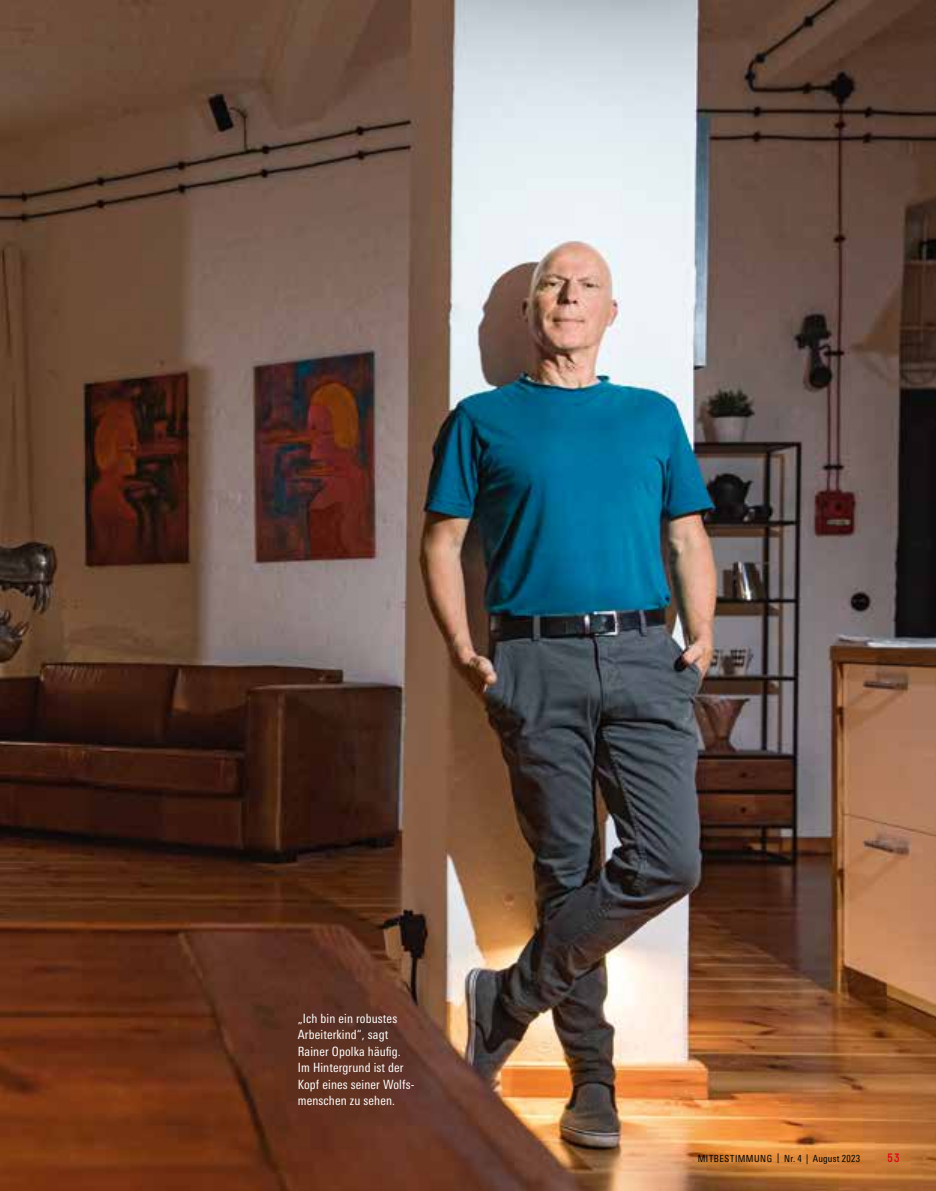
<style>
.page{position:relative;width:936px;height:1191px;background:#fff}
.page>*{position:absolute;margin:0;border:0;box-sizing:border-box;transform-origin:0 0}
.t1{font:condensed 12.75px/16.5px "Univers Next Pro";letter-spacing:.01em;color:#fff}
.t2{font:12px "Simple HBS";color:#e30613}
.t3{font:condensed 9.75px "Univers Next Pro";letter-spacing:.045em;color:#000}
</style>
<div class="page">
<img style="left:0;top:0;width:935px;height:1191px">
<p class="t1" style="left:298px;top:1009px;width:118px">„Ich bin ein robustes<br>Arbeiterkind“, sagt<br>Rainer Opolka häufig.<br>Im Hintergrund ist der<br>Kopf eines seiner Wolfs&shy;menschen zu sehen.</p>
<p class="t3" style="left:697px;top:1152px;width:164px">MITBESTIMMUNG | Nr. 4 | August 2023</p>
<p class="t2" style="left:887px;top:1150px;width:14px">53</p>
</div>
